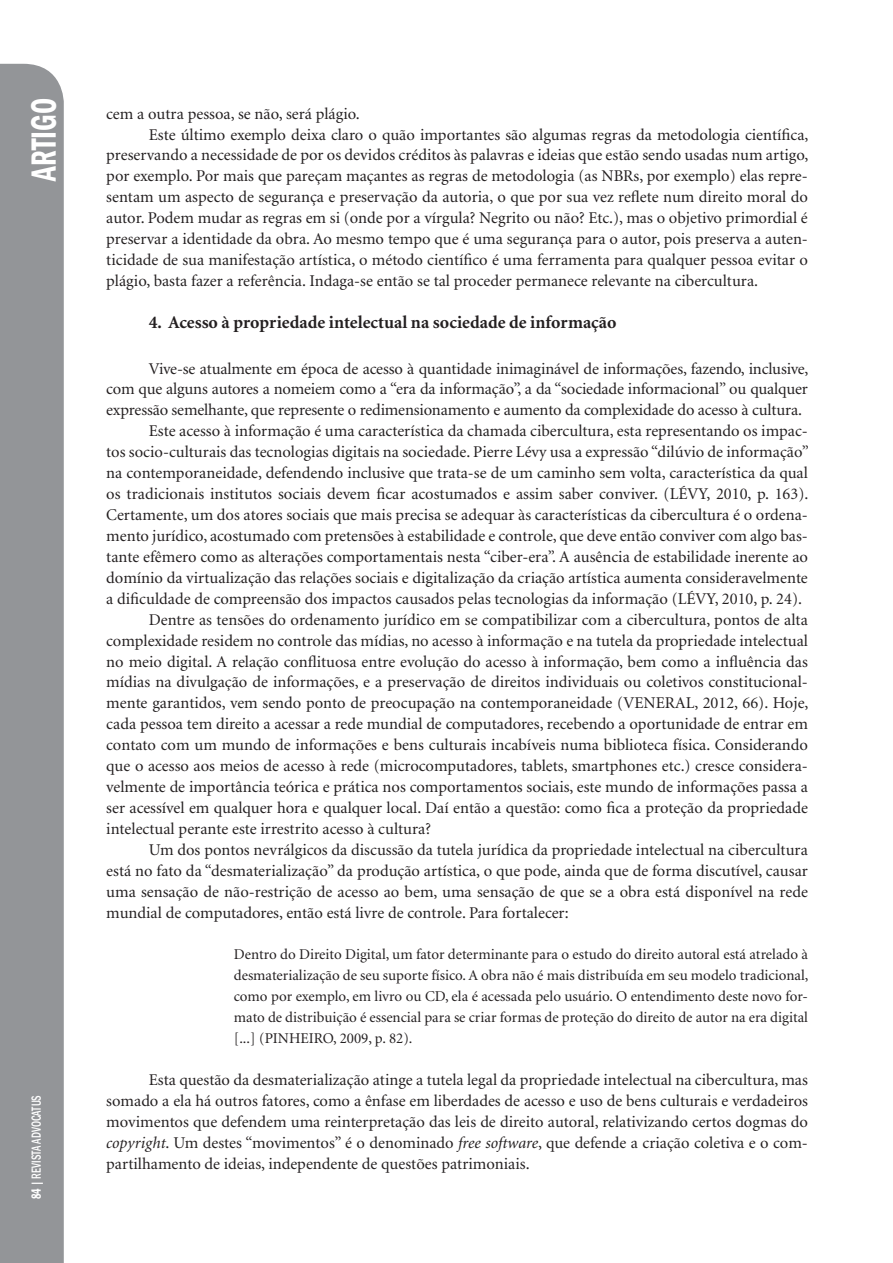
<style>
.page{position:relative;width:893px;height:1263px;background:#fff}
.page>*{position:absolute;margin:0;border:0;box-sizing:border-box;transform-origin:0 0}
.t1{font:600 condensed 36px "Franklin Gothic";color:#fff;scale:.8 1}
.t2{font:700 18px "Minion";color:#231f20}
.t3{font:16.5px/20.9px "Minion";color:#231f20;text-align:justify}
.t4{font:15px/20.9px "Minion";color:#231f20;text-align:justify}
.t5{font:500 condensed 13.5px "Franklin Gothic";color:#fff;scale:.8 1}
.s1{font-style:italic}
.s2{font-weight:600}
</style>
<div class="page">
<div style="left:0;top:64px;width:64px;height:1199px;background:#939598"></div>
<h1 class="t1" style="left:20px;top:181px;width:105px;rotate:-90deg">ARTIGO</h1>
<p class="t3" style="left:106px;top:104px;width:255px">cem a outra pessoa, se não, será plágio.</p>
<p class="t3" style="left:106px;top:124px;width:704px;text-indent:43px">Este último exemplo deixa claro o quão importantes são algumas regras da metodologia científica, preservando a necessidade de por os devidos créditos às palavras e ideias que estão sendo usadas num artigo, por exemplo. Por mais que pareçam maçantes as regras de metodologia (as NBRs, por exemplo) elas repre&shy;sentam um aspecto de segurança e preservação da autoria, o que por sua vez reflete num direito moral do autor. Podem mudar as regras em si (onde por a vírgula? Negrito ou não? Etc.), mas o objetivo primordial é preservar a identidade da obra. Ao mesmo tempo que é uma segurança para o autor, pois preserva a auten&shy;ticidade de sua manifestação artística, o método científico é uma ferramenta para qualquer pessoa evitar o plágio, basta fazer a referência. Indaga-se então se tal proceder permanece relevante na cibercultura.</p>
<p class="t2" style="left:149px;top:313px;width:469px">4. Acesso à propriedade intelectual na sociedade de informação</p>
<p class="t3" style="left:106px;top:358px;width:704px;text-indent:43px">Vive-se atualmente em época de acesso à quantidade inimaginável de informações, fazendo, inclusive, com que alguns autores a nomeiem como a “era da informação”, a da “sociedade informacional” ou qualquer expressão semelhante, que represente o redimensionamento e aumento da complexidade do acesso à cultura.</p>
<p class="t3" style="left:106px;top:421px;width:704px;text-indent:43px">Este acesso à informação é uma característica da chamada cibercultura, esta representando os impac&shy;tos socio-culturais das tecnologias digitais na sociedade. Pierre Lévy usa a expressão “dilúvio de informação” na contemporaneidade, defendendo inclusive que trata-se de um caminho sem volta, característica da qual os tradicionais institutos sociais devem ficar acostumados e assim saber conviver. (LÉVY, 2010, p. 163).<br>Certamente, um dos atores sociais que mais precisa se adequar às características da cibercultura é o ordena&shy;mento jurídico, acostumado com pretensões à estabilidade e controle, que deve então conviver com algo bas&shy;tante efêmero como as alterações comportamentais nesta “ciber-era”. A ausência de estabilidade inerente ao domínio da virtualização das relações sociais e digitalização da criação artística aumenta consideravelmente a dificuldade de compreensão dos impactos causados pelas tecnologias da informação (LÉVY, 2010, p. 24).</p>
<p class="t3" style="left:106px;top:610px;width:704px;text-indent:43px">Dentre as tensões do ordenamento jurídico em se compatibilizar com a cibercultura, pontos de alta complexidade residem no controle das mídias, no acesso à informação e na tutela da propriedade intelectual no meio digital. A relação conflituosa entre evolução do acesso à informação, bem como a influência das mídias na divulgação de informações, e a preservação de direitos individuais ou coletivos constitucional&shy;mente garantidos, vem sendo ponto de preocupação na contemporaneidade (VENERAL, 2012, 66). Hoje, cada pessoa tem direito a acessar a rede mundial de computadores, recebendo a oportunidade de entrar em contato com um mundo de informações e bens culturais incabíveis numa biblioteca física. Considerando que o acesso aos meios de acesso à rede (microcomputadores, tablets, smartphones etc.) cresce considera&shy;velmente de importância teórica e prática nos comportamentos sociais, este mundo de informações passa a ser acessível em qualquer hora e qualquer local. Daí então a questão: como fica a proteção da propriedade intelectual perante este irrestrito acesso à cultura?</p>
<p class="t3" style="left:106px;top:840px;width:703px;text-indent:43px">Um dos pontos nevrálgicos da discussão da tutela jurídica da propriedade intelectual na cibercultura está no fato da “desmaterialização” da produção artística, o que pode, ainda que de forma discutível, causar uma sensação de não-restrição de acesso ao bem, uma sensação de que se a obra está disponível na rede mundial de computadores, então está livre de controle. Para fortalecer:</p>
<p class="t4" style="left:234px;top:945px;width:576px">Dentro do Direito Digital, um fator determinante para o estudo do direito autoral está atrelado à desmaterialização de seu suporte físico. A obra não é mais distribuída em seu modelo tradicional, como por exemplo, em livro ou CD, ela é acessada pelo usuário. O entendimento deste novo for&shy;mato de distribuição é essencial para se criar formas de proteção do direito de autor na era digital [...] (PINHEIRO, 2009, p. 82).</p>
<p class="t3" style="left:106px;top:1070px;width:703px;text-indent:43px">Esta questão da desmaterialização atinge a tutela legal da propriedade intelectual na cibercultura, mas somado a ela há outros fatores, como a ênfase em liberdades de acesso e uso de bens culturais e verdadeiros movimentos que defendem uma reinterpretação das leis de direito autoral, relativizando certos dogmas do <span class="s1">copyright</span>. Um destes “movimentos” é o denominado <span class="s1">free software</span>, que defende a criação coletiva e o com&shy;partilhamento de ideias, independente de questões patrimoniais.</p>
<p class="t5" style="left:28px;top:1199px;width:132px;rotate:-90deg"><span class="s2">84</span> | REVISTA ADVOCATUS</p>
</div>
